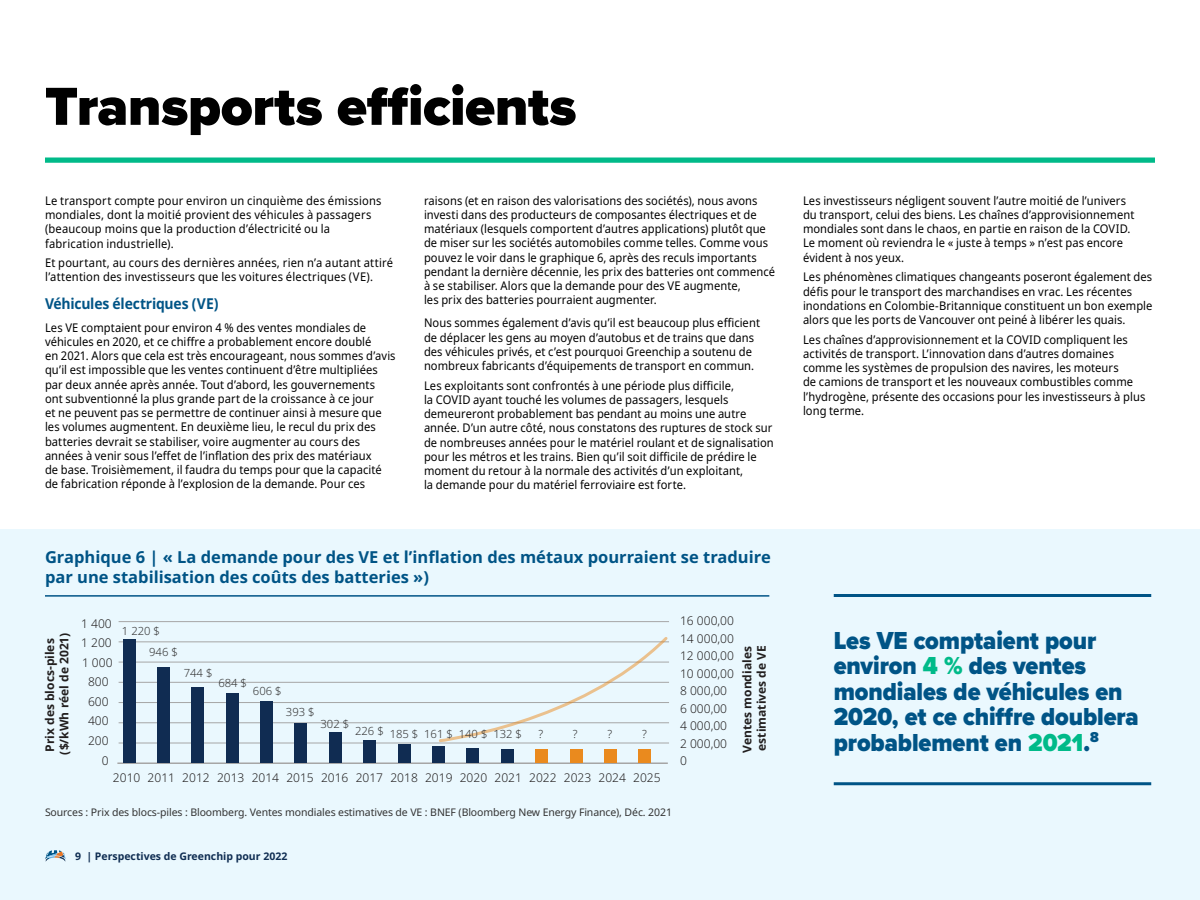
<style>
.page{position:relative;width:1200px;height:900px;background:#fff}
.page>*{position:absolute;margin:0;border:0;box-sizing:border-box;transform-origin:0 0}
.t1{font:900 55.5px "Proxima Nova";letter-spacing:-.005em;color:#000}
.t2{font:900 25.5px/25.5px "Proxima Nova";letter-spacing:-.005em;color:#005486;scale:.93 1}
.t3{font:700 16.5px "Noto Sans";color:#005486}
.t4{font:700 15px "Noto Sans";letter-spacing:-.015em;color:#005486;scale:.93 1}
.t5{font:12px/14.2px "Noto Sans";letter-spacing:.005em;color:#000;scale:.93 1}
.t6{font:300 12px/17.4px "Noto Sans";color:#221f1f}
.t7{font:700 12px/14.4px "Noto Sans";color:#221f1f}
.t8{font:300 11.25px "Noto Sans";color:#333}
.t9{font:10.5px "Noto Sans";letter-spacing:-.01em;color:#333}
.t10{font:700 10.5px "Noto Sans";color:#0f2d52}
.s1{color:#00ba89}
</style>
<div class="page">
<div style="left:0;top:529px;width:1200px;height:371px;background:#eaf8fe"></div>
<hr style="left:834px;top:782px;width:317px;height:3px;background:#005486">
<hr style="left:834px;top:594px;width:317px;height:3px;background:#005486">
<hr style="left:119px;top:621px;width:550px;height:1px;background:#a6a6a6">
<hr style="left:45px;top:595px;width:724px;height:2px;background:#005486">
<div style="left:45px;top:158px;width:1110px;height:5px;background:#00ba89"></div>
<hr style="left:119px;top:743px;width:550px;height:1px;background:#a6a6a6">
<hr style="left:119px;top:722px;width:550px;height:1px;background:#a6a6a6">
<hr style="left:119px;top:702px;width:550px;height:1px;background:#a6a6a6">
<hr style="left:119px;top:682px;width:550px;height:1px;background:#a6a6a6">
<hr style="left:119px;top:662px;width:550px;height:1px;background:#a6a6a6">
<hr style="left:119px;top:641px;width:550px;height:1px;background:#a6a6a6">
<hr style="left:117px;top:762px;width:551px;height:2px;background:#a6a6a6">
<div style="left:123px;top:639px;width:12px;height:124px;background:#102c52"></div>
<div style="left:157px;top:667px;width:13px;height:96px;background:#102c52"></div>
<div style="left:192px;top:688px;width:12px;height:75px;background:#102c52"></div>
<div style="left:226px;top:694px;width:12px;height:69px;background:#102c52"></div>
<div style="left:260px;top:702px;width:13px;height:61px;background:#102c52"></div>
<div style="left:295px;top:723px;width:12px;height:40px;background:#102c52"></div>
<div style="left:329px;top:732px;width:13px;height:31px;background:#102c52"></div>
<div style="left:364px;top:740px;width:12px;height:23px;background:#102c52"></div>
<div style="left:398px;top:744px;width:12px;height:19px;background:#102c52"></div>
<div style="left:432px;top:747px;width:13px;height:16px;background:#102c52"></div>
<div style="left:467px;top:749px;width:12px;height:14px;background:#102c52"></div>
<div style="left:501px;top:750px;width:12px;height:13px;background:#102c52"></div>
<div style="left:535px;top:749px;width:13px;height:14px;background:#ea8a1e"></div>
<div style="left:570px;top:749px;width:12px;height:14px;background:#ea8a1e"></div>
<div style="left:604px;top:749px;width:13px;height:14px;background:#ea8a1e"></div>
<div style="left:639px;top:749px;width:12px;height:14px;background:#ea8a1e"></div>
<svg style="left:439px;top:637px;width:229px;height:105px"></svg>
<svg style="left:45px;top:850px;width:21px;height:12px"></svg>
<h1 class="t1" style="left:45px;top:65px;width:533px">Transports efcients</h1>
<p class="t5" style="left:45px;top:194px;width:363px">Le transport compte pour environ un cinquième des émissions</p>
<p class="t5" style="left:45px;top:208px;width:352px">mondiales, dont la moitié provient des véhicules à passagers (beaucoup moins que la production d’électricité ou la fabrication industrielle).</p>
<p class="t5" style="left:45px;top:256px;width:376px">Et pourtant, au cours des dernières années, rien n’a autant attiré l’attention des investisseurs que les voitures électriques (VE).</p>
<p class="t4" style="left:45px;top:293px;width:188px">Véhicules électriques (VE)</p>
<p class="t5" style="left:45px;top:320px;width:379px">Les VE comptaient pour environ 4 % des ventes mondiales de véhicules en 2020, et ce chiffre a probablement encore doublé<br>en 2021. Alors que cela est très encourageant, nous sommes d’avis</p>
<p class="t5" style="left:45px;top:363px;width:364px">qu’il est impossible que les ventes continuent d’être multipliées par deux année après année. Tout d’abord, les gouvernements ont subventionné la plus grande part de la croissance à ce jour et ne peuvent pas se permettre de continuer ainsi à mesure que</p>
<p class="t5" style="left:45px;top:420px;width:357px">les volumes augmentent. En deuxième lieu, le recul du prix des</p>
<p class="t5" style="left:45px;top:434px;width:340px">batteries devrait se stabiliser, voire augmenter au cours des</p>
<p class="t5" style="left:45px;top:449px;width:353px">années à venir sous l’effet de l’inflation des prix des matériaux</p>
<p class="t5" style="left:45px;top:463px;width:364px">de base. Troisièmement, il faudra du temps pour que la capacité de fabrication réponde à l’explosion de la demande. Pour ces</p>
<p class="t5" style="left:424px;top:194px;width:360px">raisons (et en raison des valorisations des sociétés), nous avons</p>
<p class="t5" style="left:424px;top:208px;width:359px">investi dans des producteurs de composantes électriques et de</p>
<p class="t5" style="left:424px;top:222px;width:369px">matériaux (lesquels comportent d’autres applications) plutôt que</p>
<p class="t5" style="left:424px;top:236px;width:371px">de miser sur les sociétés automobiles comme telles. Comme vous</p>
<p class="t5" style="left:424px;top:251px;width:359px">pouvez le voir dans le graphique 6, après des reculs importants</p>
<p class="t5" style="left:424px;top:265px;width:379px">pendant la dernière décennie, les prix des batteries ont commencé</p>
<p class="t5" style="left:424px;top:279px;width:342px">à se stabiliser. Alors que la demande pour des VE augmente,</p>
<p class="t5" style="left:424px;top:293px;width:252px">les prix des batteries pourraient augmenter.</p>
<p class="t5" style="left:424px;top:316px;width:363px">Nous sommes également d’avis qu’il est beaucoup plus efficient de déplacer les gens au moyen d’autobus et de trains que dans des véhicules privés, et c’est pourquoi Greenchip a soutenu de</p>
<p class="t5" style="left:424px;top:359px;width:357px">nombreux fabricants d’équipements de transport en commun.</p>
<p class="t5" style="left:424px;top:379px;width:335px">Les exploitants sont confrontés à une période plus difficile, la COVID ayant touché les volumes de passagers, lesquels</p>
<p class="t5" style="left:424px;top:407px;width:348px">demeureront probablement bas pendant au moins une autre</p>
<p class="t5" style="left:424px;top:421px;width:376px">année. D’un autre côté, nous constatons des ruptures de stock sur</p>
<p class="t5" style="left:424px;top:436px;width:378px">de nombreuses années pour le matériel roulant et de signalisation</p>
<p class="t5" style="left:424px;top:450px;width:359px">pour les métros et les trains. Bien qu’il soit difficile de prédire le</p>
<p class="t5" style="left:424px;top:464px;width:345px">moment du retour à la normale des activités d’un exploitant, la demande pour du matériel ferroviaire est forte.</p>
<p class="t5" style="left:803px;top:193px;width:349px">Les investisseurs négligent souvent l’autre moitié de l’univers</p>
<p class="t5" style="left:803px;top:208px;width:358px">du transport, celui des biens. Les chaînes d’approvisionnement mondiales sont dans le chaos, en partie en raison de la COVID.</p>
<p class="t5" style="left:803px;top:236px;width:346px">Le moment où reviendra le « juste à temps » n’est pas encore</p>
<p class="t5" style="left:803px;top:250px;width:110px">évident à nos yeux.</p>
<p class="t5" style="left:803px;top:270px;width:377px">Les phénomènes climatiques changeants poseront également des défis pour le transport des marchandises en vrac. Les récentes</p>
<p class="t5" style="left:803px;top:299px;width:377px">inondations en Colombie-Britannique constituent un bon exemple alors que les ports de Vancouver ont peiné à libérer les quais.</p>
<p class="t5" style="left:803px;top:332px;width:351px">Les chaînes d’approvisionnement et la COVID compliquent les</p>
<p class="t5" style="left:803px;top:347px;width:336px">activités de transport. L’innovation dans d’autres domaines</p>
<p class="t5" style="left:803px;top:361px;width:341px">comme les systèmes de propulsion des navires, les moteurs</p>
<p class="t5" style="left:803px;top:375px;width:356px">de camions de transport et les nouveaux combustibles comme</p>
<p class="t5" style="left:803px;top:389px;width:370px">l’hydrogène, présente des occasions pour les investisseurs à plus</p>
<p class="t5" style="left:803px;top:404px;width:67px">long terme.</p>
<p class="t3" style="left:45px;top:545px;width:727px">Graphique 6 | « La demande pour des VE et l’inflation des métaux pourraient se traduire</p>
<h4 class="t3" style="left:45px;top:565px;width:386px">par une stabilisation des coûts des batteries »)</h4>
<p class="t6" style="left:81px;top:615px;width:32px">1 400</p>
<p class="t6" style="left:680px;top:612px;width:55px">16 000,00</p>
<p class="t8" style="left:122px;top:623px;width:40px">1 220 $</p>
<p class="t6" style="left:680px;top:630px;width:55px">14 000,00</p>
<p class="t2" style="left:834px;top:627px;width:284px">Les VE comptaient pour environ <span class="s1">4 %</span> des ventes</p>
<p class="t2" style="left:834px;top:678px;width:312px">mondiales de véhicules en</p>
<p class="t2" style="left:834px;top:704px;width:330px">2020, et ce chifre doublera probablement en <span class="s1">2021</span>.<sup>8</sup></p>
<p class="t7" style="left:43px;top:755px;width:123px;rotate:-90deg">Prix des blocs-piles ($/kWh réel de 2021)</p>
<p class="t6" style="left:81px;top:634px;width:32px">1 200</p>
<p class="t6" style="left:680px;top:647px;width:55px">12 000,00<br>10 000,00<br>8 000,00<br>6 000,00</p>
<p class="t7" style="left:740px;top:753px;width:109px;rotate:-90deg">Ventes mondiales estimatives de VE</p>
<p class="t8" style="left:149px;top:644px;width:30px">946 $</p>
<p class="t6" style="left:82px;top:654px;width:32px">1 000</p>
<p class="t8" style="left:184px;top:665px;width:30px">744 $</p>
<p class="t6" style="left:88px;top:672px;width:22px;line-height:19.6px">800<br>600</p>
<p class="t6" style="left:88px;top:732px;width:22px">200</p>
<p class="t8" style="left:218px;top:675px;width:30px">684 $</p>
<p class="t8" style="left:253px;top:683px;width:30px">606 $</p>
<p class="t8" style="left:286px;top:704px;width:30px">393 $</p>
<p class="t6" style="left:88px;top:713px;width:22px">400</p>
<p class="t8" style="left:321px;top:716px;width:30px">302 $</p>
<p class="t6" style="left:680px;top:717px;width:49px;text-align:justify">4 000,00<br>2 000,00<br>0</p>
<p class="t8" style="left:355px;top:726px;width:168px">226 $ 185 $ 161 $ 140 $ 132 $</p>
<p class="t8" style="left:538px;top:726px;width:6px">?</p>
<p class="t8" style="left:573px;top:726px;width:6px">?</p>
<p class="t8" style="left:608px;top:726px;width:6px">?</p>
<p class="t8" style="left:642px;top:726px;width:6px">?</p>
<p class="t6" style="left:102px;top:752px;width:8px">0</p>
<p class="t6" style="left:113px;top:769px;width:549px">2010 2011 2012 2013 2014 2015 2016 2017 2018 2019 2020 2021 2022 2023 2024 2025</p>
<p class="t9" style="left:45px;top:805px;width:629px">Sources : Prix des blocs-piles : Bloomberg. Ventes mondiales estimatives de VE : BNEF (Bloomberg New Energy Finance), Déc. 2021</p>
<p class="t10" style="left:75px;top:849px;width:214px">9 | Perspectives de Greenchip pour 2022</p>
</div>
